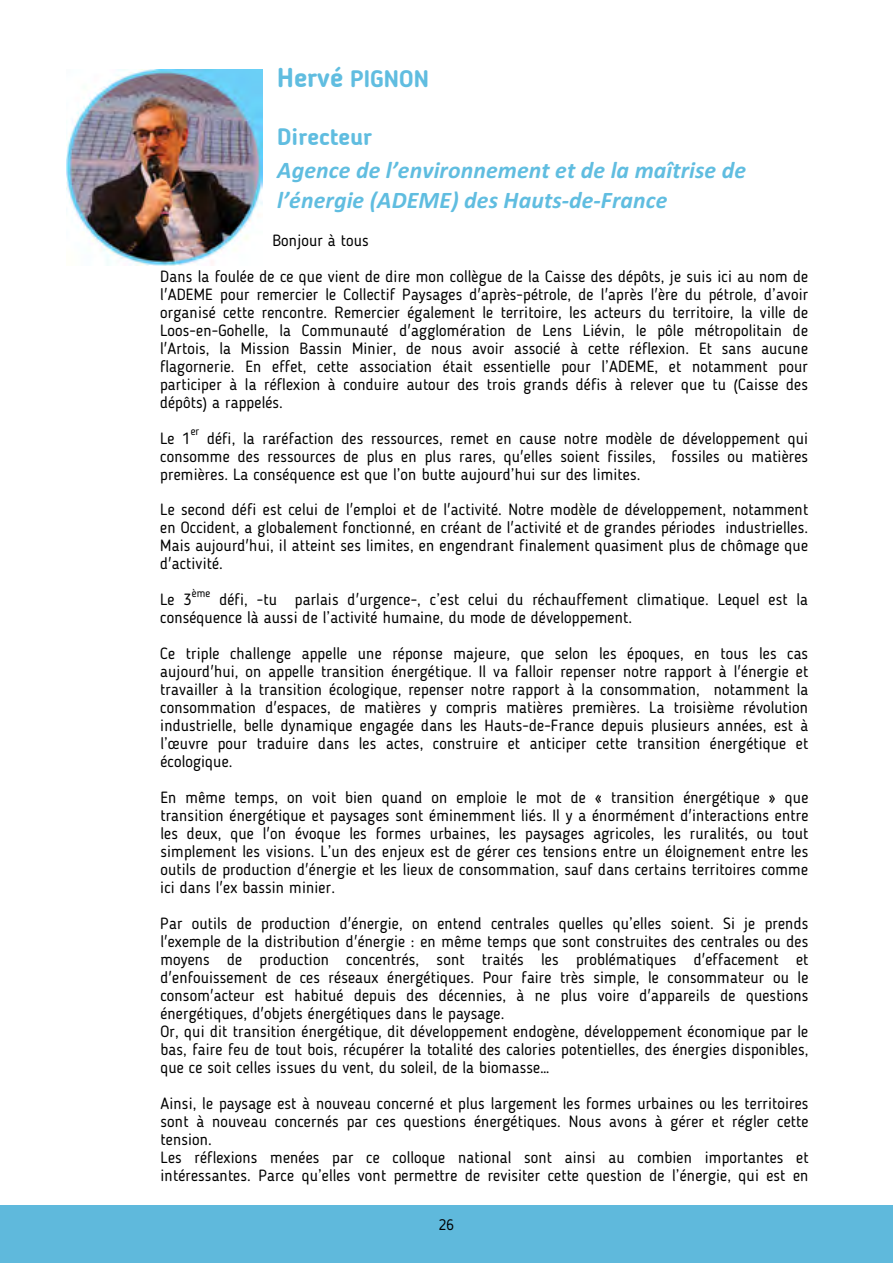
<style>
.page{position:relative;width:893px;height:1263px;background:#fff}
.page>*{position:absolute;margin:0;border:0;box-sizing:border-box;transform-origin:0 0}
.t1{font:italic 700 23.7px/29.5px "Calibri";letter-spacing:.005em;color:#60bde0}
.t2{font:700 23.7px "Blogger Sans";letter-spacing:.005em;color:#60bde0}
.t3{font:16.2px/18px "Blogger Sans";letter-spacing:.01em;color:#000;text-align:justify}
.t4{font:15px "Blogger Sans";color:#000}
.t5{font:11.1px "Blogger Sans";color:#000}
.s1{font-size:27px}
</style>
<div class="page">
<div style="left:0;top:1205px;width:893px;height:58px;background:#5fb9dc"></div>
<img style="left:67px;top:70px;width:195px;height:195px">
<h1 class="t2" style="left:277px;top:65px;width:153px"><span class="s1">Hervé</span> PIGNON</h1>
<h1 class="t2" style="left:277px;top:122px;width:96px">Directeur</h1>
<h1 class="t1" style="left:277px;top:155px;width:470px">Agence de l’environnement et de la maîtrise de l’énergie (ADEME) des Hauts-de-France</h1>
<p class="t3" style="left:272px;top:231px;width:98px">Bonjour à tous</p>
<p class="t3" style="left:160px;top:267px;width:650px">Dans la foulée de ce que vient de dire mon collègue de la Caisse des dépôts, je suis ici au nom de l'ADEME pour remercier le Collectif Paysages d'après-pétrole, de l'après l'ère du pétrole, d’avoir organisé cette rencontre. Remercier également le territoire, les acteurs du territoire, la ville de Loos-en-Gohelle, la Communauté d'agglomération de Lens Liévin, le pôle métropolitain de l'Artois, la Mission Bassin Minier, de nous avoir associé à cette réflexion. Et sans aucune flagornerie. En effet, cette association était essentielle pour l’ADEME, et notamment pour participer à la réflexion à conduire autour des trois grands défis à relever que tu (Caisse des dépôts) a rappelés.</p>
<p class="t3" style="left:160px;top:429px;width:32px">Le 1</p>
<p class="t5" style="left:191px;top:425px;width:10px">er</p>
<p class="t3" style="left:160px;top:429px;width:649px;text-indent:47px">défi, la raréfaction des ressources, remet en cause notre modèle de développement qui consomme des ressources de plus en plus rares, qu'elles soient fissiles, fossiles ou matières premières. La conséquence est que l’on butte aujourd’hui sur des limites.</p>
<p class="t3" style="left:160px;top:501px;width:650px">Le second défi est celui de l'emploi et de l'activité. Notre modèle de développement, notamment en Occident, a globalement fonctionné, en créant de l'activité et de grandes périodes industrielles.<br>Mais aujourd'hui, il atteint ses limites, en engendrant finalement quasiment plus de chômage que d'activité.</p>
<p class="t3" style="left:160px;top:591px;width:33px">Le 3</p>
<p class="t5" style="left:192px;top:587px;width:20px">ème</p>
<p class="t3" style="left:160px;top:591px;width:649px;text-indent:59px">défi, -tu parlais d'urgence-, c’est celui du réchauffement climatique. Lequel est la conséquence là aussi de l’activité humaine, du mode de développement.</p>
<p class="t3" style="left:160px;top:645px;width:650px">Ce triple challenge appelle une réponse majeure, que selon les époques, en tous les cas aujourd'hui, on appelle transition énergétique. Il va falloir repenser notre rapport à l'énergie et travailler à la transition écologique, repenser notre rapport à la consommation, notamment la consommation d'espaces, de matières y compris matières premières. La troisième révolution industrielle, belle dynamique engagée dans les Hauts-de-France depuis plusieurs années, est à l’œuvre pour traduire dans les actes, construire et anticiper cette transition énergétique et écologique.</p>
<p class="t3" style="left:160px;top:789px;width:650px">En même temps, on voit bien quand on emploie le mot de « transition énergétique » que transition énergétique et paysages sont éminemment liés. Il y a énormément d'interactions entre les deux, que l'on évoque les formes urbaines, les paysages agricoles, les ruralités, ou tout simplement les visions. L’un des enjeux est de gérer ces tensions entre un éloignement entre les outils de production d'énergie et les lieux de consommation, sauf dans certains territoires comme ici dans l'ex bassin minier.</p>
<p class="t3" style="left:160px;top:915px;width:650px;text-align:left">Par outils de production d'énergie, on entend centrales quelles qu’elles soient. Si je prends l'exemple de la distribution d'énergie : en même temps que sont construites des centrales ou des moyens de production concentrés, sont traités les problématiques d'effacement et d'enfouissement de ces réseaux énergétiques. Pour faire très simple, le consommateur ou le consom'acteur est habitué depuis des décennies, à ne plus voire d'appareils de questions énergétiques, d'objets énergétiques dans le paysage.<br>Or, qui dit transition énergétique, dit développement endogène, développement économique par le bas, faire feu de tout bois, récupérer la totalité des calories potentielles, des énergies disponibles, que ce soit celles issues du vent, du soleil, de la biomasse…</p>
<p class="t3" style="left:160px;top:1094px;width:650px;text-align:left">Ainsi, le paysage est à nouveau concerné et plus largement les formes urbaines ou les territoires sont à nouveau concernés par ces questions énergétiques. Nous avons à gérer et régler cette tension.<br>Les réflexions menées par ce colloque national sont ainsi au combien importantes et intéressantes. Parce qu’elles vont permettre de revisiter cette question de l’énergie, qui est en</p>
<p class="t4" style="left:439px;top:1216px;width:16px">26</p>
</div>
